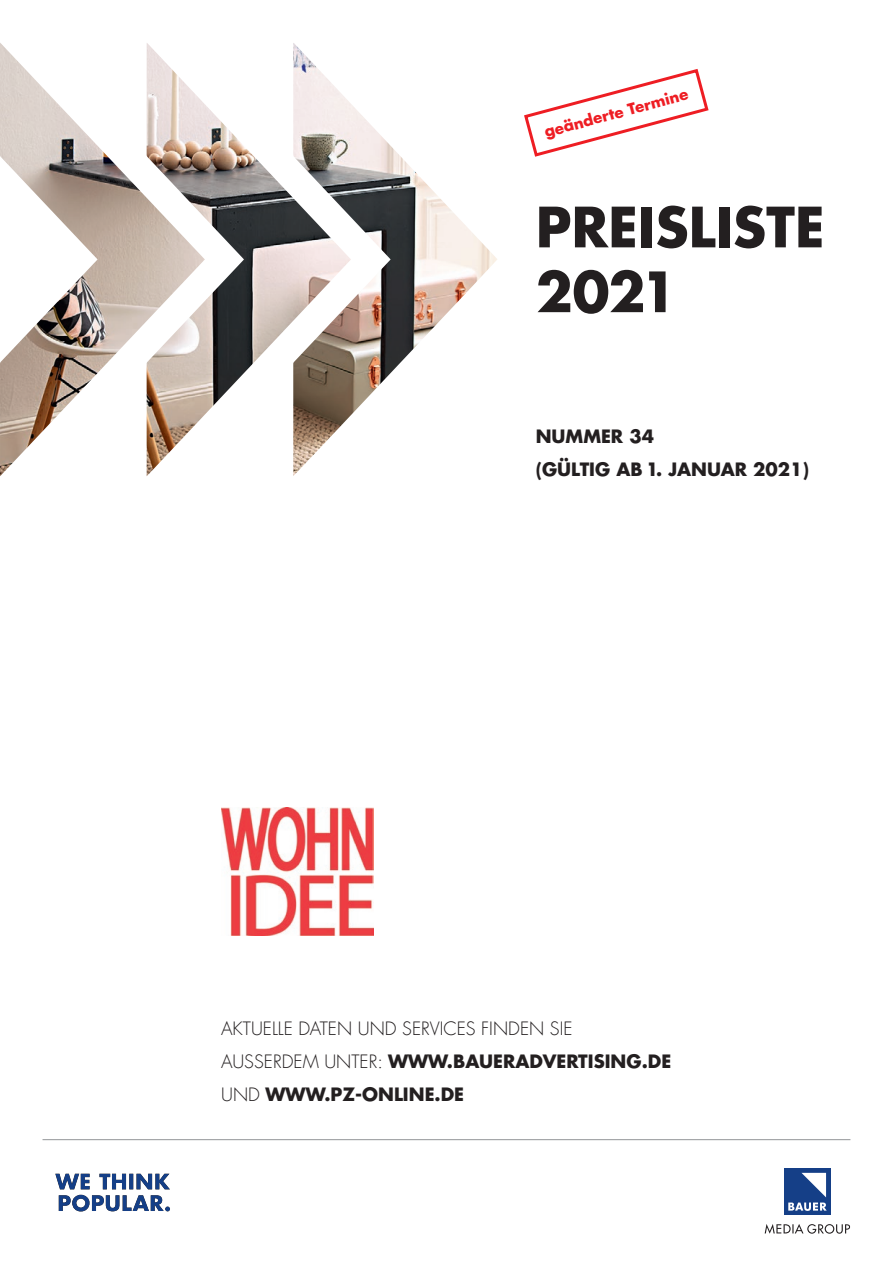
<style>
.page{position:relative;width:893px;height:1263px;background:#fff}
.page>*{position:absolute;margin:0;border:0;box-sizing:border-box;transform-origin:0 0}
.t1{font:700 54px/64.8px "Futura Com";color:#231f20}
.t2{font:300 18px/33px "Futura Com";color:#231f20}
.t3{font:700 18px/33px "Futura Com";color:#231f20}
.t4{font:700 15px "Futura Com";color:#ee1d23}
.s1{font-weight:700}
</style>
<div class="page">
<svg style="left:765px;top:1224px;width:85px;height:10px"></svg>
<div style="left:784px;top:1168px;width:46px;height:47px;background:#153f87"></div>
<svg style="left:788px;top:1173px;width:39px;height:38px"></svg>
<svg style="left:55px;top:1174px;width:115px;height:37px"></svg>
<hr style="left:43px;top:1139px;width:807px;height:1px;background:#939598">
<img style="left:0;top:43px;width:497px;height:433px">
<img style="left:221px;top:808px;width:153px;height:127px">
<svg style="left:524px;top:69px;width:185px;height:88px"></svg>
<p class="t4" style="left:542px;top:121px;width:150px;rotate:-15deg">geänderte Termine</p>
<h1 class="t1" style="left:536px;top:193px;width:290px">PREISLISTE<br>2021</h1>
<p class="t3" style="left:536px;top:419px;width:275px">NUMMER 34<br>(GÜLTIG AB 1. JANUAR 2021)</p>
<p class="t2" style="left:221px;top:1012px;width:452px">AKTUELLE DATEN UND SERVICES FINDEN SIE<br>AUSSERDEM UNTER: <span class="s1">WWW.BAUERADVERTISING.DE<br></span>UND <span class="s1">WWW.PZ-ONLINE.DE</span></p>
</div>
